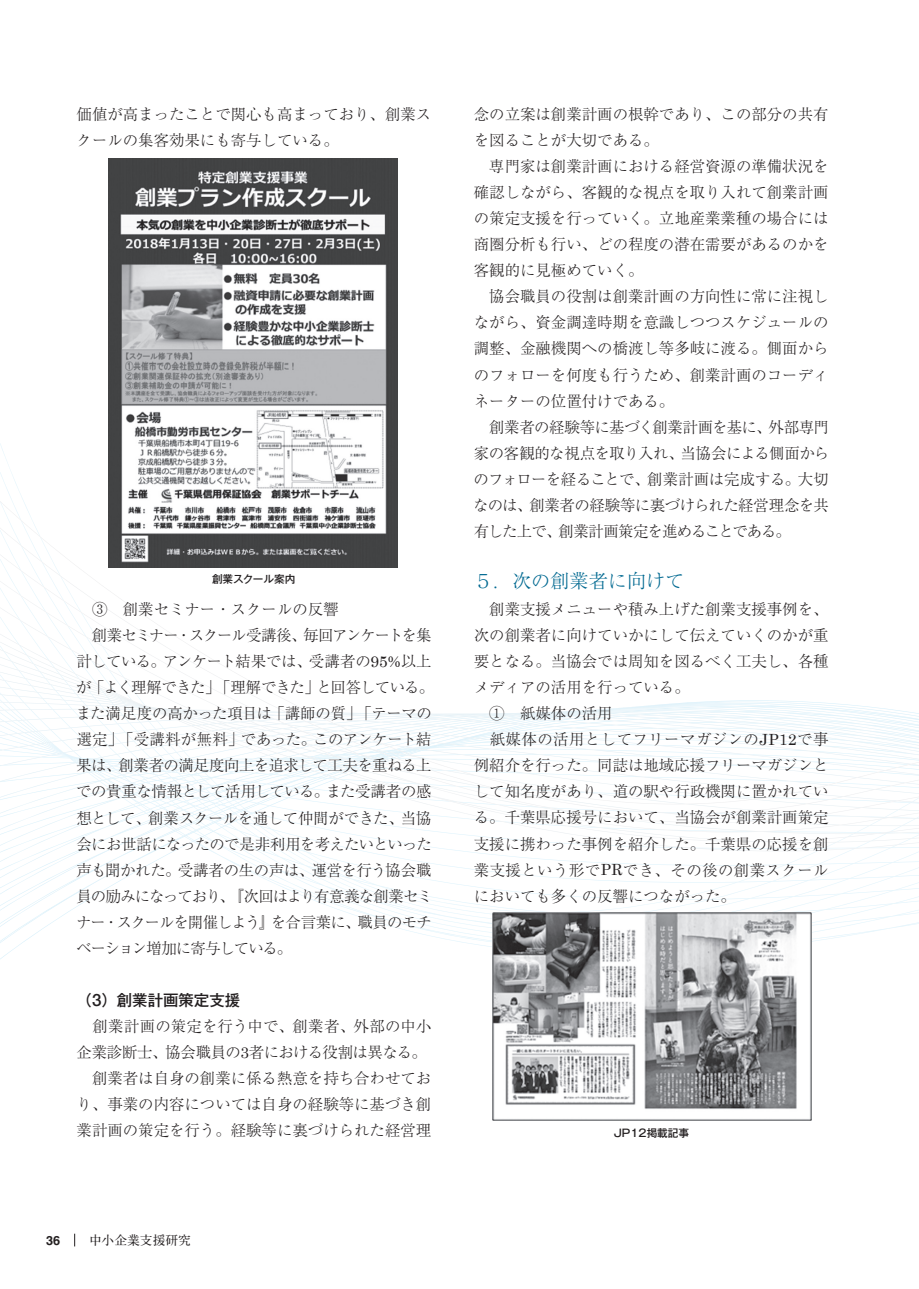
<style>
.page{position:relative;width:919px;height:1289px;background:#fff}
.page>*{position:absolute;margin:0;border:0;box-sizing:border-box;transform-origin:0 0}
.t1{font:300 19.2px "Ryumin Pro";color:#006991}
.t2{font:300 15.45px/26.1px "Ryumin Pro";color:#231f20}
.t3{font:300 15.45px/26.1px "Ryumin Pro";letter-spacing:-.04em;color:#231f20}
.t4{font:500 15.45px "Gothic MB101 Pro";color:#231f20}
.t5{font:700 12.75px "A1 Mincho Std";color:#231f20}
.t6{font:700 12.75px "Helvetica";color:#231f20}
.t7{font:500 10.65px "Gothic MB101 Pro";letter-spacing:-.015em;color:#231f20}
.t8{font:500 10.65px "Gothic MB101 Pro";letter-spacing:-.12em;color:#231f20}
.s1{font-family:"Century";font-weight:400}
.s2{font-family:"Helvetica Neue";font-size:16.95px}
</style>
<div class="page">
<svg style="left:0;top:910px;width:918px;height:16px"></svg>
<svg style="left:0;top:894px;width:918px;height:16px"></svg>
<svg style="left:0;top:878px;width:918px;height:16px"></svg>
<svg style="left:0;top:862px;width:918px;height:16px"></svg>
<svg style="left:0;top:851px;width:918px;height:11px"></svg>
<svg style="left:0;top:841px;width:918px;height:10px"></svg>
<svg style="left:0;top:832px;width:918px;height:9px"></svg>
<svg style="left:0;top:823px;width:918px;height:9px"></svg>
<svg style="left:0;top:813px;width:918px;height:10px"></svg>
<svg style="left:1px;top:804px;width:917px;height:9px"></svg>
<svg style="left:0;top:501px;width:918px;height:303px"></svg>
<svg style="left:74px;top:1233px;width:1px;height:13px"></svg>
<img style="left:109px;top:159px;width:288px;height:408px">
<img style="left:492px;top:912px;width:319px;height:208px">
<p class="t2" style="left:77px;top:100px;width:356px">価値が高まったことで関心も高まっており、創業スクールの集客効果にも寄与している。</p>
<p class="t7" style="left:212px;top:570px;width:85px">創業スクール案内</p>
<p class="t3" style="left:76px;top:595px;width:360px">　③　創業セミナー・スクールの反響<br>　創業セミナー・スクール受講後、毎回アンケートを集計している。アンケート結果では、受講者の<span class="s1">95%</span>以上が「よく理解できた」「理解できた」と回答している。また満足度の高かった項目は「講師の質」「テーマの選定」「受講料が無料」であった。このアンケート結果は、創業者の満足度向上を追求して工夫を重ねる上での貴重な情報として活用している。また受講者の感想として、創業スクールを通して仲間ができた、当協会にお世話になったので是非利用を考えたいといった声も聞かれた。受講者の生の声は、運営を行う協会職員の励みになっており、『次回はより有意義な創業セミナー・スクールを開催しよう』を合言葉に、職員のモチベーション増加に寄与している。</p>
<p class="t4" style="left:77px;top:987px;width:165px">（<span class="s2">3</span>）創業計画策定支援</p>
<p class="t2" style="left:76px;top:1011px;width:356px">　創業計画の策定を行う中で、創業者、外部の中小企業診断士、協会職員の<span class="s1">3</span>者における役割は異なる。　創業者は自身の創業に係る熱意を持ち合わせており、事業の内容については自身の経験等に基づき創業計画の策定を行う。経験等に裏づけられた経営理</p>
<p class="t6" style="left:46px;top:1232px;width:16px">36</p>
<p class="t5" style="left:89px;top:1229px;width:103px">中小企業支援研究</p>
<p class="t2" style="left:473px;top:100px;width:357px">念の立案は創業計画の根幹であり、この部分の共有を図ることが大切である。<br>　専門家は創業計画における経営資源の準備状況を確認しながら、客観的な視点を取り入れて創業計画の策定支援を行っていく。立地産業業種の場合には商圏分析も行い、どの程度の潜在需要があるのかを客観的に見極めていく。<br>　協会職員の役割は創業計画の方向性に常に注視しながら、資金調達時期を意識しつつスケジュールの調整、金融機関への橋渡し等多岐に渡る。側面からのフォローを何度も行うため、創業計画のコーディネーターの位置付けである。<br>　創業者の経験等に基づく創業計画を基に、外部専門家の客観的な視点を取り入れ、当協会による側面からのフォローを経ることで、創業計画は完成する。大切なのは、創業者の経験等に裏づけられた経営理念を共有した上で、創業計画策定を進めることである。</p>
<p class="t1" style="left:474px;top:566px;width:212px">５．次の創業者に向けて</p>
<p class="t2" style="left:474px;top:595px;width:356px">　創業支援メニューや積み上げた創業支援事例を、次の創業者に向けていかにして伝えていくのかが重要となる。当協会では周知を図るべく工夫し、各種メディアの活用を行っている。<br>　①　紙媒体の活用<br>　紙媒体の活用としてフリーマガジンの<span class="s1">JP12</span>で事例紹介を行った。同誌は地域応援フリーマガジンとして知名度があり、道の駅や行政機関に置かれている。千葉県応援号において、当協会が創業計画策定支援に携わった事例を紹介した。千葉県の応援を創業支援という形で<span class="s1">PR</span>でき、その後の創業スクールにおいても多くの反響につながった。</p>
<p class="t8" style="left:612px;top:1123px;width:78px">ＪＰ１２掲載記事</p>
</div>
